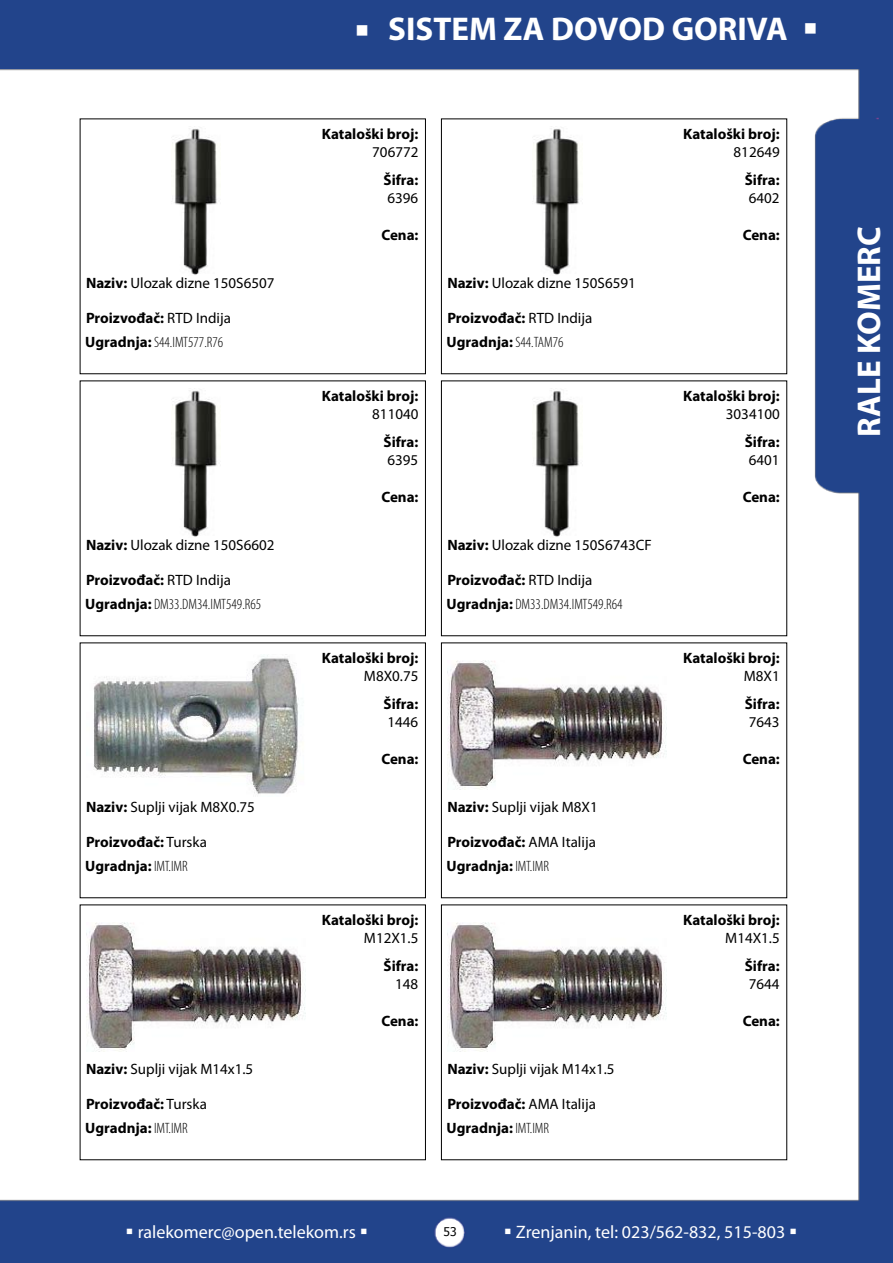
<style>
.page{position:relative;width:893px;height:1263px;background:#fff}
.page>*{position:absolute;margin:0;border:0;box-sizing:border-box;transform-origin:0 0}
.t1{font:700 33px "Myriad Pro";color:#fff}
.t2{font:18px "Myriad Pro";color:#fff}
.t3{font:18px "Wingdings";color:#fff}
.t4{font:700 15px/24px "Myriad Pro";color:#000}
.t5{font:15px "Myriad Pro";color:#000}
.t6{font:12px "Tahoma";color:#000}
.s1{font-weight:700}
.s2{font-weight:400}
.s3{font-weight:300;font-stretch:condensed}
</style>
<div class="page">
<img style="left:0;top:0;width:893px;height:1263px">
<img style="left:171px;top:127px;width:50px;height:148px">
<img style="left:533px;top:127px;width:49px;height:148px">
<img style="left:171px;top:389px;width:50px;height:148px">
<img style="left:533px;top:389px;width:49px;height:148px">
<img style="left:86px;top:654px;width:220px;height:142px">
<img style="left:448px;top:661px;width:219px;height:128px">
<img style="left:86px;top:923px;width:220px;height:128px">
<img style="left:448px;top:923px;width:219px;height:128px">
<h1 class="t1" style="left:388px;top:8px;width:401px">SISTEM ZA DOVOD GORIVA</h1>
<p class="t3" style="left:355px;top:21px;width:15px">■</p>
<p class="t3" style="left:804px;top:19px;width:15px">■</p>
<p class="t5" style="left:86px;top:274px;width:190px"><span class="s1">Naziv:</span> Ulozak dizne 150S6507</p>
<p class="t4" style="left:85px;top:305px;width:147px">Proizvođač: <span class="s2">RTD Indija<br></span>Ugradnja: <span class="s3">S44.IMT577.R76</span></p>
<p class="t5" style="left:86px;top:536px;width:190px"><span class="s1">Naziv:</span> Ulozak dizne 150S6602</p>
<p class="t4" style="left:85px;top:567px;width:177px">Proizvođač: <span class="s2">RTD Indija<br></span>Ugradnja: <span class="s3">DM33.DM34.IMT549.R65</span></p>
<p class="t5" style="left:86px;top:798px;width:170px"><span class="s1">Naziv:</span> Suplji vijak M8X0.75</p>
<p class="t4" style="left:85px;top:829px;width:123px">Proizvođač: <span class="s2">Turska<br></span>Ugradnja: <span class="s3">IMT.IMR</span></p>
<p class="t5" style="left:86px;top:1060px;width:169px"><span class="s1">Naziv:</span> Suplji vijak M14x1.5</p>
<p class="t4" style="left:85px;top:1091px;width:123px">Proizvođač: <span class="s2">Turska<br></span>Ugradnja: <span class="s3">IMT.IMR</span></p>
<p class="t4" style="left:322px;top:121px;width:98px">Kataloški broj:</p>
<p class="t5" style="left:372px;top:142px;width:48px">706772</p>
<p class="t4" style="left:683px;top:121px;width:98px">Kataloški broj:</p>
<p class="t5" style="left:734px;top:142px;width:48px">812649</p>
<p class="t4" style="left:384px;top:167px;width:36px">Šifra:</p>
<p class="t5" style="left:387px;top:188px;width:32px">6396</p>
<p class="t4" style="left:745px;top:167px;width:36px">Šifra:</p>
<p class="t5" style="left:749px;top:188px;width:32px">6402</p>
<p class="t4" style="left:381px;top:223px;width:39px">Cena:</p>
<p class="t4" style="left:743px;top:223px;width:39px">Cena:</p>
<p class="t5" style="left:447px;top:274px;width:190px"><span class="s1">Naziv:</span> Ulozak dizne 150S6591</p>
<p class="t4" style="left:447px;top:305px;width:147px">Proizvođač: <span class="s2">RTD Indija<br></span>Ugradnja: <span class="s3">S44.TAM76</span></p>
<p class="t4" style="left:322px;top:383px;width:98px">Kataloški broj:</p>
<p class="t5" style="left:372px;top:404px;width:48px">811040</p>
<p class="t4" style="left:683px;top:383px;width:98px">Kataloški broj:</p>
<p class="t5" style="left:726px;top:404px;width:55px">3034100</p>
<p class="t4" style="left:384px;top:429px;width:36px">Šifra:</p>
<p class="t5" style="left:387px;top:450px;width:32px">6395</p>
<p class="t4" style="left:745px;top:429px;width:36px">Šifra:</p>
<p class="t5" style="left:749px;top:450px;width:32px">6401</p>
<p class="t4" style="left:381px;top:485px;width:39px">Cena:</p>
<p class="t4" style="left:743px;top:485px;width:39px">Cena:</p>
<p class="t5" style="left:447px;top:536px;width:206px"><span class="s1">Naziv:</span> Ulozak dizne 150S6743CF</p>
<p class="t4" style="left:447px;top:567px;width:177px">Proizvođač: <span class="s2">RTD Indija<br></span>Ugradnja: <span class="s3">DM33.DM34.IMT549.R64</span></p>
<p class="t4" style="left:322px;top:645px;width:98px">Kataloški broj:</p>
<p class="t5" style="left:364px;top:666px;width:56px">M8X0.75</p>
<p class="t4" style="left:683px;top:645px;width:98px">Kataloški broj:</p>
<p class="t5" style="left:744px;top:666px;width:38px">M8X1</p>
<p class="t4" style="left:384px;top:691px;width:36px">Šifra:</p>
<p class="t5" style="left:387px;top:712px;width:32px">1446</p>
<p class="t4" style="left:745px;top:691px;width:36px">Šifra:</p>
<p class="t5" style="left:749px;top:712px;width:32px">7643</p>
<p class="t4" style="left:381px;top:747px;width:39px">Cena:</p>
<p class="t4" style="left:743px;top:747px;width:39px">Cena:</p>
<p class="t5" style="left:447px;top:798px;width:152px"><span class="s1">Naziv:</span> Suplji vijak M8X1</p>
<p class="t4" style="left:447px;top:829px;width:151px">Proizvođač: <span class="s2">AMA Italija<br></span>Ugradnja: <span class="s3">IMT.IMR</span></p>
<p class="t4" style="left:322px;top:907px;width:98px">Kataloški broj:</p>
<p class="t5" style="left:364px;top:928px;width:56px">M12X1.5</p>
<p class="t4" style="left:683px;top:907px;width:98px">Kataloški broj:</p>
<p class="t5" style="left:725px;top:928px;width:56px">M14X1.5</p>
<p class="t4" style="left:384px;top:953px;width:36px">Šifra:</p>
<p class="t5" style="left:395px;top:974px;width:25px">148</p>
<p class="t4" style="left:745px;top:953px;width:36px">Šifra:</p>
<p class="t5" style="left:749px;top:974px;width:32px">7644</p>
<p class="t4" style="left:381px;top:1009px;width:39px">Cena:</p>
<p class="t4" style="left:743px;top:1009px;width:39px">Cena:</p>
<p class="t5" style="left:447px;top:1060px;width:169px"><span class="s1">Naziv:</span> Suplji vijak M14x1.5</p>
<p class="t4" style="left:447px;top:1091px;width:151px">Proizvođač: <span class="s2">AMA Italija<br></span>Ugradnja: <span class="s3">IMT.IMR</span></p>
<p class="t2" style="left:126px;top:1221px;width:244px">▪ ralekomerc@open.telekom.rs ▪</p>
<p class="t2" style="left:504px;top:1221px;width:295px">▪ Zrenjanin, tel: 023/562-832, 515-803 ▪</p>
<p class="t6" style="left:444px;top:1224px;width:15px">53</p>
<h1 class="t1" style="left:848px;top:437px;width:212px;rotate:-90deg">RALE KOMERC</h1>
</div>
